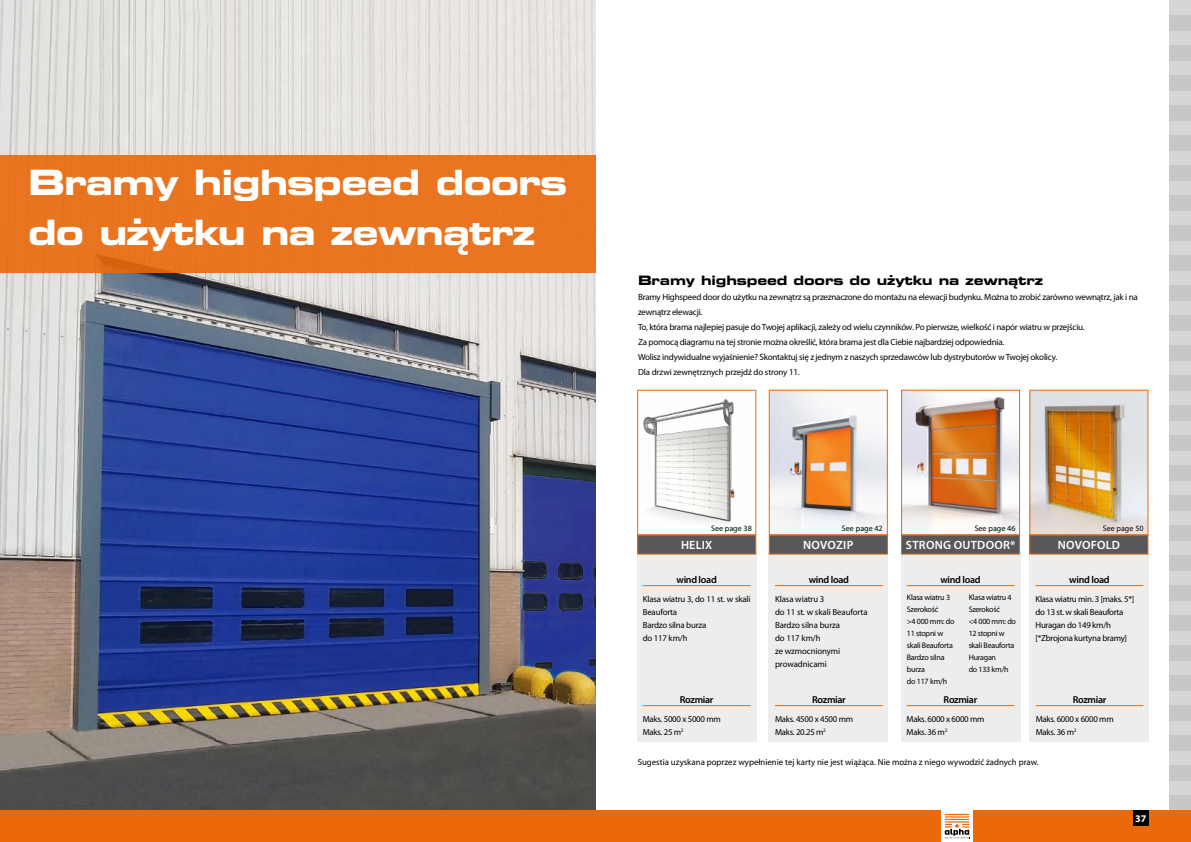
<style>
.page{position:relative;width:1191px;height:842px;background:#fff}
.page>*{position:absolute;margin:0;border:0;box-sizing:border-box;transform-origin:0 0}
.t1{font:35px/50px "Eurostile LT Pro Bold Ex 2";letter-spacing:-.03em;color:#fff}
.t2{font:13px "Eurostile LT Pro Bold Ex 2";letter-spacing:-.01em;color:#000}
.t3{font:600 12px "Myriad Pro";letter-spacing:.02em;color:#fff}
.t4{font:700 10.2px "Myriad Pro";color:#fff}
.t5{font:600 10px "Myriad Pro";letter-spacing:-.03em;color:#000}
.t6{font:9px/15px "Myriad Pro";letter-spacing:-.025em;color:#000}
.t7{font:8.8px/13px "Myriad Pro";letter-spacing:-.015em;color:#000}
.t8{font:8px/12px "Myriad Pro";letter-spacing:-.025em;color:#000}
.t9{font:8px "Myriad Pro";color:#000}
.s1{font-size:9px}
</style>
<div class="page">
<div style="left:1169px;top:0;width:22px;height:842px;background:#d5d6d7"></div>
<div style="left:1169px;top:15px;width:22px;height:15px;background:#c6c7c8"></div>
<div style="left:1169px;top:285px;width:22px;height:15px;background:#c6c7c8"></div>
<div style="left:1169px;top:45px;width:22px;height:15px;background:#c6c7c8"></div>
<div style="left:1169px;top:315px;width:22px;height:15px;background:#c6c7c8"></div>
<div style="left:1169px;top:75px;width:22px;height:15px;background:#c6c7c8"></div>
<div style="left:1169px;top:345px;width:22px;height:15px;background:#c6c7c8"></div>
<div style="left:1169px;top:105px;width:22px;height:15px;background:#c6c7c8"></div>
<div style="left:1169px;top:375px;width:22px;height:15px;background:#c6c7c8"></div>
<div style="left:1169px;top:135px;width:22px;height:15px;background:#c6c7c8"></div>
<div style="left:1169px;top:405px;width:22px;height:15px;background:#c6c7c8"></div>
<div style="left:1169px;top:165px;width:22px;height:15px;background:#c6c7c8"></div>
<div style="left:1169px;top:435px;width:22px;height:15px;background:#c6c7c8"></div>
<div style="left:1169px;top:195px;width:22px;height:15px;background:#c6c7c8"></div>
<div style="left:1169px;top:465px;width:22px;height:15px;background:#c6c7c8"></div>
<div style="left:1169px;top:225px;width:22px;height:15px;background:#c6c7c8"></div>
<div style="left:1169px;top:495px;width:22px;height:15px;background:#c6c7c8"></div>
<div style="left:1169px;top:255px;width:22px;height:15px;background:#c6c7c8"></div>
<div style="left:1169px;top:525px;width:22px;height:15px;background:#c6c7c8"></div>
<div style="left:1169px;top:585px;width:22px;height:15px;background:#c6c7c8"></div>
<div style="left:1169px;top:615px;width:22px;height:15px;background:#c6c7c8"></div>
<div style="left:1169px;top:645px;width:22px;height:15px;background:#c6c7c8"></div>
<div style="left:1169px;top:675px;width:22px;height:15px;background:#c6c7c8"></div>
<div style="left:1169px;top:705px;width:22px;height:15px;background:#c6c7c8"></div>
<div style="left:1169px;top:735px;width:22px;height:15px;background:#c6c7c8"></div>
<div style="left:1169px;top:765px;width:22px;height:15px;background:#c6c7c8"></div>
<div style="left:1169px;top:795px;width:22px;height:15px;background:#c6c7c8"></div>
<div style="left:1169px;top:555px;width:22px;height:15px;background:#c6c7c8"></div>
<div style="left:768px;top:551px;width:120px;height:191px;background:#eceded"></div>
<div style="left:637px;top:551px;width:119px;height:191px;background:#eceded"></div>
<div style="left:1029px;top:551px;width:120px;height:191px;background:#eceded"></div>
<div style="left:901px;top:551px;width:119px;height:191px;background:#eceded"></div>
<img style="left:0;top:0;width:595px;height:810px">
<div style="left:0;top:155px;width:595px;height:117px;background:#ea7520"></div>
<img style="left:1031px;top:392px;width:115px;height:141px">
<div style="left:1029px;top:390px;width:119px;height:145px;border:1px solid #eb690b"></div>
<img style="left:643px;top:398px;width:92px;height:126px">
<div style="left:637px;top:390px;width:119px;height:145px;border:1px solid #eb690b"></div>
<img style="left:903px;top:392px;width:115px;height:141px">
<div style="left:901px;top:390px;width:119px;height:145px;border:1px solid #eb690b"></div>
<img style="left:770px;top:392px;width:116px;height:141px">
<div style="left:768px;top:390px;width:120px;height:145px;border:1px solid #eb690b"></div>
<div style="left:595px;top:810px;width:596px;height:32px;background:#eb690b"></div>
<div style="left:0;top:810px;width:595px;height:32px;background:#eb690b"></div>
<div style="left:1133px;top:810px;width:15px;height:15px;background:#000"></div>
<svg style="left:941px;top:810px;width:32px;height:32px"></svg>
<svg style="left:944px;top:814px;width:26px;height:24px"></svg>
<div style="left:1029px;top:535px;width:119px;height:19px;background:#58585a"></div>
<div style="left:1029px;top:535px;width:119px;height:20px;border:1px solid #eb690b"></div>
<div style="left:637px;top:535px;width:119px;height:19px;background:#58585a"></div>
<div style="left:637px;top:535px;width:119px;height:20px;border:1px solid #eb690b"></div>
<div style="left:769px;top:535px;width:118px;height:19px;background:#58585a"></div>
<div style="left:768px;top:535px;width:120px;height:20px;border:1px solid #eb690b"></div>
<div style="left:901px;top:535px;width:118px;height:19px;background:#58585a"></div>
<div style="left:901px;top:535px;width:119px;height:20px;border:1px solid #eb690b"></div>
<hr style="left:1035px;top:585px;width:108px;height:1px;background:#eb690b">
<hr style="left:643px;top:585px;width:107px;height:1px;background:#eb690b">
<hr style="left:775px;top:585px;width:107px;height:1px;background:#eb690b">
<hr style="left:906px;top:705px;width:108px;height:1px;background:#eb690b">
<hr style="left:643px;top:705px;width:107px;height:1px;background:#eb690b">
<hr style="left:775px;top:705px;width:107px;height:1px;background:#eb690b">
<hr style="left:1035px;top:705px;width:108px;height:1px;background:#eb690b">
<hr style="left:906px;top:585px;width:108px;height:1px;background:#eb690b">
<h1 class="t1" style="left:28px;top:157px;width:540px">Bramy highspeed doors do użytku na zewnątrz</h1>
<h2 class="t2" style="left:638px;top:271px;width:406px">Bramy highspeed doors do użytku na zewnątrz</h2>
<p class="t6" style="left:638px;top:289px;width:501px">Bramy Highspeed door do użytku na zewnątrz są przeznaczone do montażu na elewacji budynku. Można to zrobić zarówno wewnątrz, jak i na zewnątrz elewacji.<br>To, która brama najlepiej pasuje do Twojej aplikacji, zależy od wielu czynników. Po pierwsze, wielkość i napór wiatru w przejściu.<br>Za pomocą diagramu na tej stronie można określić, która brama jest dla Ciebie najbardziej odpowiednia.<br>Wolisz indywidualne wyjaśnienie? Skontaktuj się z jednym z naszych sprzedawców lub dystrybutorów w Twojej okolicy.</p>
<p class="t7" style="left:638px;top:365px;width:163px">Dla drzwi zewnętrznych przejdź do strony <span class="s1">11.</span></p>
<p class="t9" style="left:711px;top:523px;width:42px">See page 38</p>
<p class="t9" style="left:842px;top:523px;width:42px">See page 42</p>
<p class="t9" style="left:974px;top:523px;width:42px">See page 46</p>
<p class="t9" style="left:1102px;top:523px;width:42px">See page 50</p>
<h3 class="t3" style="left:681px;top:537px;width:33px">HELIX</h3>
<h3 class="t3" style="left:803px;top:537px;width:52px">NOVOZIP</h3>
<h3 class="t3" style="left:906px;top:537px;width:111px">STRONG OUTDOOR*</h3>
<h3 class="t3" style="left:1057px;top:537px;width:64px">NOVOFOLD</h3>
<p class="t5" style="left:676px;top:573px;width:42px">wind load</p>
<p class="t7" style="left:643px;top:592px;width:109px">Klasa wiatru 3, do 11 st. w skali<br>Beauforta<br>Bardzo silna burza<br>do 117 km/h</p>
<p class="t5" style="left:680px;top:693px;width:35px">Rozmiar</p>
<p class="t7" style="left:643px;top:712px;width:80px">Maks. 5000 x 5000 mm<br>Maks. 25 m<sup>2</sup></p>
<p class="t5" style="left:808px;top:573px;width:42px">wind load</p>
<p class="t7" style="left:775px;top:592px;width:94px">Klasa wiatru 3<br>do 11 st. w skali Beauforta<br>Bardzo silna burza<br>do 117 km/h<br>ze wzmocnionymi prowadnicami</p>
<p class="t8" style="left:906px;top:591px;width:49px">Klasa wiatru 3<br>Szerokość<br>&gt;4 000 mm: do<br>11 stopni w skali Beauforta<br>Bardzo silna burza<br>do 117 km/h</p>
<p class="t5" style="left:943px;top:693px;width:35px">Rozmiar</p>
<p class="t7" style="left:906px;top:712px;width:80px">Maks. 6000 x 6000 mm<br>Maks. 36 m<sup>2</sup></p>
<p class="t5" style="left:940px;top:573px;width:42px">wind load</p>
<p class="t8" style="left:968px;top:591px;width:49px">Klasa wiatru 4<br>Szerokość<br>&lt;4 000 mm: do<br>12 stopni w skali Beauforta<br>Huragan<br>do 133 km/h</p>
<p class="t5" style="left:812px;top:693px;width:35px">Rozmiar</p>
<p class="t7" style="left:775px;top:712px;width:80px">Maks. 4500 x 4500 mm<br>Maks. 20.25 m<sup>2</sup></p>
<p class="t5" style="left:1069px;top:573px;width:42px">wind load</p>
<p class="t7" style="left:1035px;top:592px;width:100px">Klasa wiatru min. 3 [maks. 5*] do 13 st. w skali Beauforta<br>Huragan do 149 km/h [*Zbrojona kurtyna bramy]</p>
<p class="t5" style="left:1072px;top:693px;width:35px">Rozmiar</p>
<p class="t7" style="left:1035px;top:712px;width:80px">Maks. 6000 x 6000 mm<br>Maks. 36 m<sup>2</sup></p>
<p class="t7" style="left:638px;top:755px;width:402px">Sugestia uzyskana poprzez wypełnienie tej karty nie jest wiążąca. Nie można z niego wywodzić żadnych praw.</p>
<p class="t4" style="left:1135px;top:811px;width:13px">37</p>
</div>
